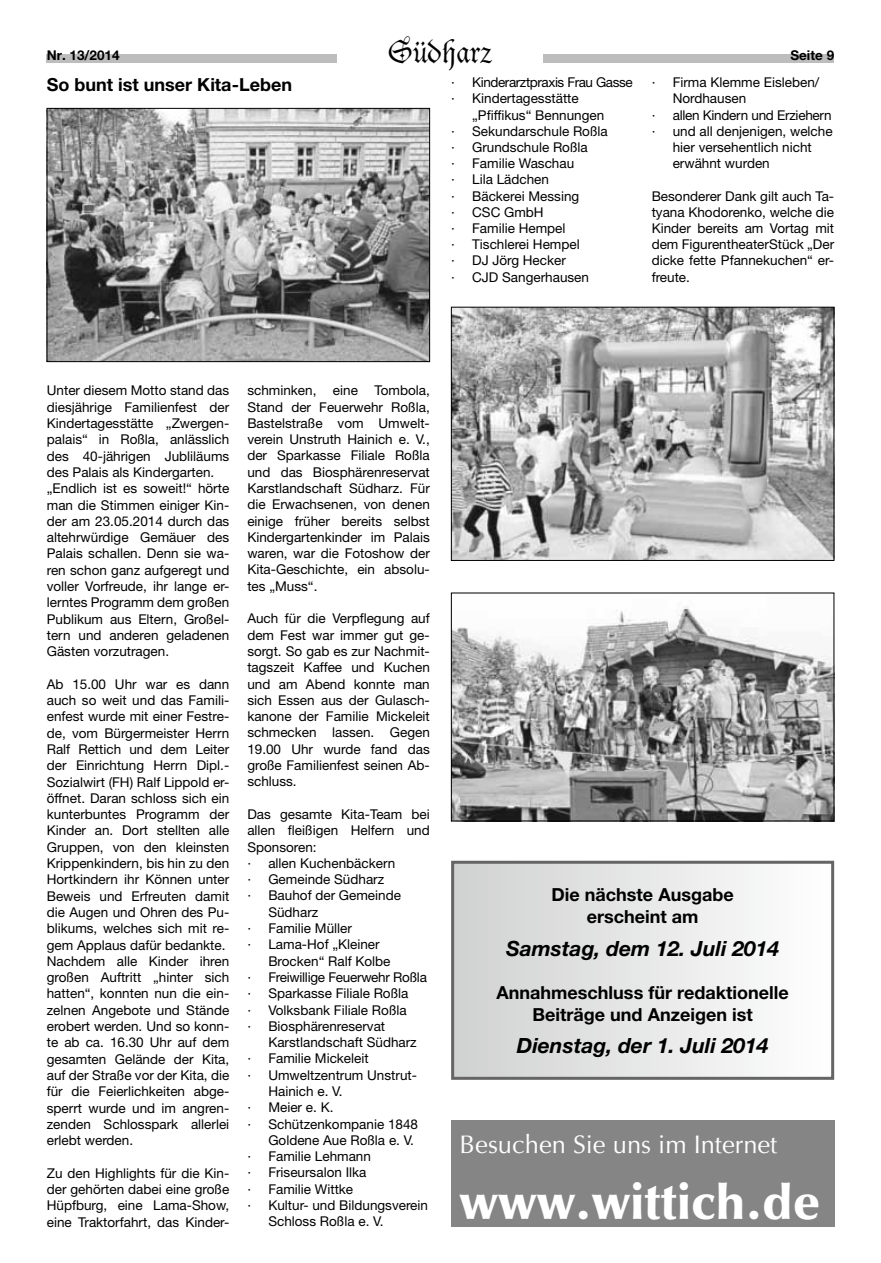
<style>
.page{position:relative;width:881px;height:1263px;background:#fff}
.page>*{position:absolute;margin:0;border:0;box-sizing:border-box;transform-origin:0 0}
.t1{font:900 49.5px "Optima LT";color:#fff}
.t2{font:31.5px "Duc De Berry";color:#000}
.t3{font:25.5px "Optima LT";color:#fff}
.t4{font:italic 700 21px "Helvetica Neue LT";color:#000}
.t5{font:700 18px/21.6px "Helvetica Neue LT";color:#000;text-align:center}
.t6{font:13.5px/16.4px "Helvetica Neue LT";color:#000;text-align:justify}
.t7{font:13.5px "Helvetica Neue LT";letter-spacing:-.02em;color:#000}
.t8{font:13.5px "Helvetica Neue LT";letter-spacing:-.03em;color:#000}
.t9{font:700 13.5px "Helvetica Neue LT";color:#000}
</style>
<div class="page">
<div style="left:47px;top:54px;width:786px;height:8px;background:#bdbdbd"></div>
<div style="left:337px;top:38px;width:205px;height:31px;background:#fff"></div>
<img style="left:49px;top:110px;width:378px;height:250px">
<div style="left:47px;top:108px;width:382px;height:254px;border:1px solid #000"></div>
<img style="left:453px;top:309px;width:378px;height:250px">
<div style="left:451px;top:307px;width:382px;height:254px;border:1px solid #000"></div>
<div style="left:452px;top:862px;width:380px;height:216px;background:linear-gradient(to right,#d0d0d0,#fff)"></div>
<div style="left:451px;top:861px;width:382px;height:219px;border:3px solid #656565"></div>
<div style="left:451px;top:1120px;width:382px;height:107px;background:#848584"></div>
<img style="left:453px;top:606px;width:378px;height:213px">
<div style="left:451px;top:593px;width:382px;height:228px;border:1px solid #000"></div>
<p class="t9" style="left:47px;top:47px;width:74px">Nr. 13/2014</p>
<h2 class="t2" style="left:387px;top:33px;width:106px">Südharz</h2>
<h3 class="t5" style="left:47px;top:73px;width:247px">So bunt ist unser Kita-Leben</h3>
<p class="t8" style="left:451px;top:74px;width:183px">· Kinderarztpraxis Frau Gasse</p>
<p class="t6" style="left:451px;top:90px;width:129px">· Kindertagesstätte</p>
<p class="t6" style="left:472px;top:106px;width:134px">„Pfiffikus“ Bennungen</p>
<p class="t6" style="left:451px;top:123px;width:158px">· Sekundarschule Roßla</p>
<p class="t6" style="left:451px;top:139px;width:138px">· Grundschule Roßla</p>
<p class="t6" style="left:451px;top:155px;width:125px">· Familie Waschau</p>
<p class="t6" style="left:451px;top:171px;width:99px">· Lila Lädchen</p>
<p class="t6" style="left:451px;top:187px;width:130px">· Bäckerei Messing</p>
<p class="t6" style="left:451px;top:204px;width:94px">· CSC GmbH</p>
<p class="t6" style="left:451px;top:220px;width:116px">· Familie Hempel</p>
<p class="t6" style="left:451px;top:236px;width:130px">· Tischlerei Hempel</p>
<p class="t6" style="left:451px;top:252px;width:116px">· DJ Jörg Hecker</p>
<p class="t6" style="left:451px;top:268px;width:139px">· CJD Sangerhausen</p>
<p class="t9" style="left:790px;top:47px;width:45px">Seite 9</p>
<p class="t6" style="left:651px;top:74px;width:169px">· Firma Klemme Eisleben/</p>
<p class="t6" style="left:672px;top:90px;width:75px">Nordhausen</p>
<p class="t7" style="left:651px;top:107px;width:181px">· allen Kindern und Erziehern</p>
<p class="t6" style="left:651px;top:123px;width:182px">· und all denjenigen, welche</p>
<p class="t6" style="left:672px;top:139px;width:141px">hier versehentlich nicht</p>
<p class="t6" style="left:672px;top:155px;width:98px">erwähnt wurden</p>
<p class="t6" style="left:651px;top:187px;width:184px">Besonderer Dank gilt auch Ta&shy;tyana Khodorenko, welche die Kinder bereits am Vortag mit dem FigurentheaterStück „Der dicke fette Pfannekuchen“ er&shy;freute.</p>
<p class="t6" style="left:47px;top:382px;width:184px;text-align:left">Unter diesem Motto stand das diesjährige Familienfest der<br>Kindertagesstätte „Zwergen&shy;palais“ in Roßla, anlässlich des 40-jährigen Jubliläums des Palais als Kindergarten. „Endlich ist es soweit!“ hörte man die Stimmen einiger Kin&shy;der am 23.05.2014 durch das altehrwürdige Gemäuer des<br>Palais schallen. Denn sie wa&shy;ren schon ganz aufgeregt und voller Vorfreude, ihr lange er&shy;lerntes Programm dem großen<br>Publikum aus Eltern, Großel&shy;tern und anderen geladenen<br>Gästen vorzutragen.</p>
<p class="t6" style="left:47px;top:676px;width:184px;text-align:left">Ab 15.00 Uhr war es dann auch so weit und das Famili&shy;enfest wurde mit einer Festre&shy;de, vom Bürgermeister Herrn<br>Ralf Rettich und dem Leiter der Einrichtung Herrn Dipl.-<br>Sozialwirt (FH) Ralf Lippold er&shy;öffnet. Daran schloss sich ein kunterbuntes Programm der<br>Kinder an. Dort stellten alle<br>Gruppen, von den kleinsten<br>Krippenkindern, bis hin zu den<br>Hortkindern ihr Können unter<br>Beweis und Erfreuten damit die Augen und Ohren des Pu&shy;blikums, welches sich mit re&shy;gem Applaus dafür bedankte.<br>Nachdem alle Kinder ihren großen Auftritt „hinter sich hatten“, konnten nun die ein&shy;zelnen Angebote und Stände erobert werden. Und so konn&shy;te ab ca. 16.30 Uhr auf dem gesamten Gelände der Kita, auf der Straße vor der Kita, die für die Feierlichkeiten abge&shy;sperrt wurde und im angren&shy;zenden Schlosspark allerlei erlebt werden.</p>
<p class="t6" style="left:47px;top:1164px;width:184px">Zu den Highlights für die Kin&shy;der gehörten dabei eine große Hüpfburg, eine Lama-Show, eine Traktorfahrt, das Kinder-</p>
<p class="t6" style="left:247px;top:382px;width:184px">schminken, eine Tombola, Stand der Feuerwehr Roßla, Bastelstraße vom Umwelt&shy;verein Unstruth Hainich e. V., der Sparkasse Filiale Roßla und das Biosphärenreservat Karstlandschaft Südharz. Für die Erwachsenen, von denen einige früher bereits selbst Kindergartenkinder im Palais waren, war die Fotoshow der Kita-Geschichte, ein absolu&shy;tes „Muss“.</p>
<p class="t6" style="left:247px;top:610px;width:184px">Auch für die Verpflegung auf dem Fest war immer gut ge&shy;sorgt. So gab es zur Nachmit&shy;tagszeit Kaffee und Kuchen und am Abend konnte man sich Essen aus der Gulasch&shy;kanone der Familie Mickeleit schmecken lassen. Gegen 19.00 Uhr wurde fand das große Familienfest seinen Ab&shy;schluss.</p>
<p class="t6" style="left:247px;top:806px;width:184px">Das gesamte Kita-Team bei</p>
<p class="t6" style="left:247px;top:822px;width:184px">allen fleißigen Helfern und</p>
<p class="t6" style="left:247px;top:838px;width:71px">Sponsoren:</p>
<p class="t6" style="left:247px;top:855px;width:149px">· allen Kuchenbäckern</p>
<p class="t6" style="left:247px;top:871px;width:138px">· Gemeinde Südharz</p>
<p class="t6" style="left:247px;top:887px;width:155px">· Bauhof der Gemeinde</p>
<p class="t6" style="left:268px;top:903px;width:51px">Südharz</p>
<p class="t6" style="left:247px;top:920px;width:106px">· Familie Müller</p>
<p class="t6" style="left:247px;top:936px;width:134px">· Lama-Hof „Kleiner</p>
<p class="t6" style="left:268px;top:952px;width:124px">Brocken“ Ralf Kolbe</p>
<p class="t7" style="left:247px;top:969px;width:181px">· Freiwillige Feuerwehr Roßla</p>
<p class="t6" style="left:247px;top:985px;width:163px">· Sparkasse Filiale Roßla</p>
<p class="t6" style="left:247px;top:1001px;width:161px">· Volksbank Filiale Roßla</p>
<p class="t6" style="left:247px;top:1018px;width:139px">· Biosphärenreservat</p>
<p class="t6" style="left:268px;top:1034px;width:150px">Karstlandschaft Südharz</p>
<p class="t6" style="left:247px;top:1050px;width:123px">· Familie Mickeleit</p>
<p class="t6" style="left:247px;top:1066px;width:171px">· Umweltzentrum Unstrut-</p>
<p class="t6" style="left:268px;top:1083px;width:76px">Hainich e. V.</p>
<p class="t6" style="left:247px;top:1099px;width:88px">· Meier e. K.</p>
<p class="t6" style="left:247px;top:1115px;width:172px">· Schützenkompanie 1848</p>
<p class="t6" style="left:268px;top:1132px;width:147px">Goldene Aue Roßla e. V.</p>
<p class="t6" style="left:247px;top:1148px;width:125px">· Familie Lehmann</p>
<p class="t6" style="left:247px;top:1164px;width:121px">· Friseursalon Ilka</p>
<p class="t6" style="left:247px;top:1180px;width:107px">· Familie Wittke</p>
<p class="t6" style="left:247px;top:1197px;width:182px">· Kultur- und Bildungsverein</p>
<p class="t6" style="left:268px;top:1213px;width:117px">Schloss Roßla e. V.</p>
<h3 class="t5" style="left:551px;top:884px;width:183px">Die nächste Ausgabe erscheint am</h3>
<h3 class="t4" style="left:506px;top:935px;width:274px">Samstag, dem 12. Juli 2014</h3>
<h3 class="t5" style="left:496px;top:981px;width:293px">Annahmeschluss für redaktionelle<br>Beiträge und Anzeigen ist</h3>
<h3 class="t4" style="left:516px;top:1033px;width:253px">Dienstag, der 1. Juli 2014</h3>
<h3 class="t3" style="left:459px;top:1130px;width:319px">Besuchen Sie uns im Internet</h3>
<h1 class="t1" style="left:459px;top:1173px;width:362px">www.wittich.de</h1>
</div>
